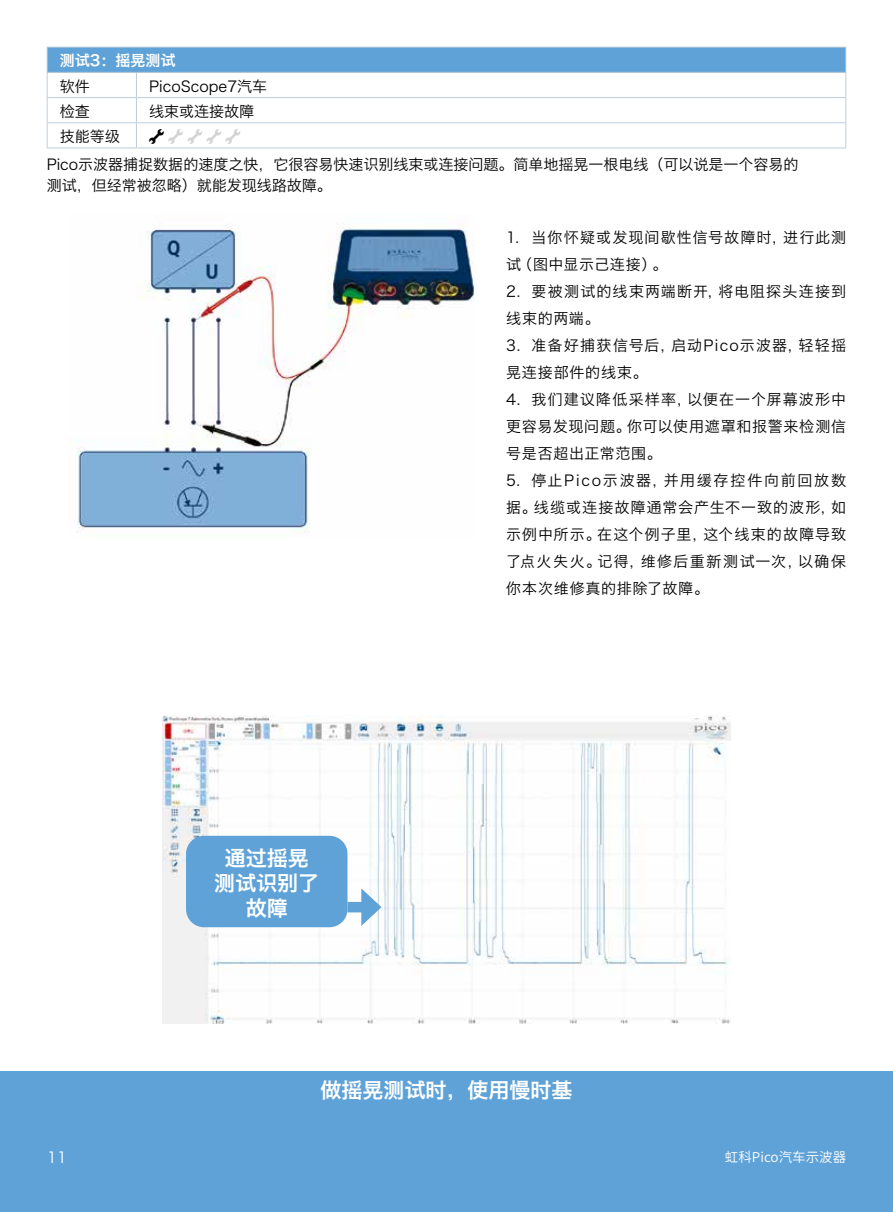
<style>
.page{position:relative;width:893px;height:1212px;background:#fff}
.page>*{position:absolute;margin:0;border:0;box-sizing:border-box;transform-origin:0 0}
.t1{font:21px/25.2px "Hiragino Sans GB W6";color:#fff;text-align:center}
.t2{font:15px/27px "Hiragino Sans GB W3";letter-spacing:.045em;color:#000;text-align:justify}
.t3{font:15px/28.2px "Hiragino Sans GB W3";color:#000}
.t4{font:15px/27px "Hiragino Sans GB W3";letter-spacing:.07em;color:#000}
.t5{font:15px "Hiragino Sans GB W6";color:#fff}
.t6{font:15px "Hiragino Sans GB W3";color:#fff}
.t7{font:13.5px "Source Han Sans CN";color:#fff}
</style>
<div class="page">
<div style="left:0;top:1072px;width:893px;height:140px;background:#5ea2d7"></div>
<div style="left:47px;top:47px;width:799px;height:25px;background:#5ea2d7"></div>
<hr style="left:47px;top:47px;width:89px;height:1px;background:#bfcdda">
<hr style="left:136px;top:47px;width:710px;height:1px;background:#bfcdda">
<hr style="left:47px;top:72px;width:89px;height:1px;background:#bfcdda">
<hr style="left:136px;top:72px;width:710px;height:1px;background:#bfcdda">
<hr style="left:47px;top:97px;width:89px;height:1px;background:#bfcdda">
<hr style="left:136px;top:97px;width:710px;height:1px;background:#bfcdda">
<hr style="left:47px;top:122px;width:89px;height:1px;background:#bfcdda">
<svg style="left:47px;top:48px;width:1px;height:100px"></svg>
<hr style="left:136px;top:122px;width:710px;height:1px;background:#bfcdda">
<svg style="left:136px;top:73px;width:1px;height:75px"></svg>
<svg style="left:845px;top:48px;width:1px;height:100px"></svg>
<hr style="left:47px;top:148px;width:89px;height:1px;background:#bfcdda">
<hr style="left:136px;top:148px;width:710px;height:1px;background:#bfcdda">
<img style="left:77px;top:224px;width:397px;height:309px">
<img style="left:162px;top:716px;width:569px;height:308px">
<div style="left:186px;top:836px;width:161px;height:91px;background:#5ea2d7;border-radius:18px"></div>
<div style="left:347px;top:902px;width:22px;height:10px;background:#5ea2d7"></div>
<svg style="left:361px;top:888px;width:20px;height:38px"></svg>
<p class="t5" style="left:60px;top:51px;width:117px">测试3：摇晃测试</p>
<p class="t2" style="left:60px;top:72px;width:31px">软件</p>
<p class="t3" style="left:149px;top:72px;width:120px">PicoScope7汽车</p>
<p class="t2" style="left:60px;top:97px;width:31px">检查</p>
<p class="t3" style="left:149px;top:97px;width:106px">线束或连接故障</p>
<p class="t3" style="left:47px;top:122px;width:753px;text-indent:13px">技能等级<br>Pico示波器捕捉数据的速度之快，它很容易快速识别线束或连接问题。简单地摇晃一根电线（可以说是一个容易的</p>
<p class="t3" style="left:47px;top:171px;width:287px">测试，但经常被忽略）就能发现线路故障。</p>
<p class="t4" style="left:506px;top:224px;width:342px">1. 当你怀疑或发现间歇性信号故障时，进行此测试（图中显示己连接）。</p>
<p class="t4" style="left:506px;top:278px;width:342px">2. 要被测试的线束两端断开，将电阻探头连接到线束的两端。</p>
<p class="t4" style="left:506px;top:332px;width:342px">3. 准备好捕获信号后，启动Pico示波器，轻轻摇晃连接部件的线束。</p>
<p class="t2" style="left:506px;top:386px;width:342px">4. 我们建议降低采样率，以便在一个屏幕波形中更容易发现问题。你可以使用遮罩和报警来检测信号是否超出正常范围。</p>
<p class="t2" style="left:506px;top:467px;width:342px">5. 停止Pico示波器，并用缓存控件向前回放数据。线缆或连接故障通常会产生不一致的波形，如示例中所示。在这个例子里，这个线束的故障导致了点火失火。记得，维修后重新测试一次，以确保你本次维修真的排除了故障。</p>
<h1 class="t1" style="left:214px;top:845px;width:106px">通过摇晃测试识别了故障</h1>
<p class="t6" style="left:47px;top:1148px;width:21px">11</p>
<h1 class="t1" style="left:320px;top:1076px;width:254px">做摇晃测试时，使用慢时基</h1>
<p class="t7" style="left:725px;top:1149px;width:123px">虹科Pico汽车示波器</p>
</div>
